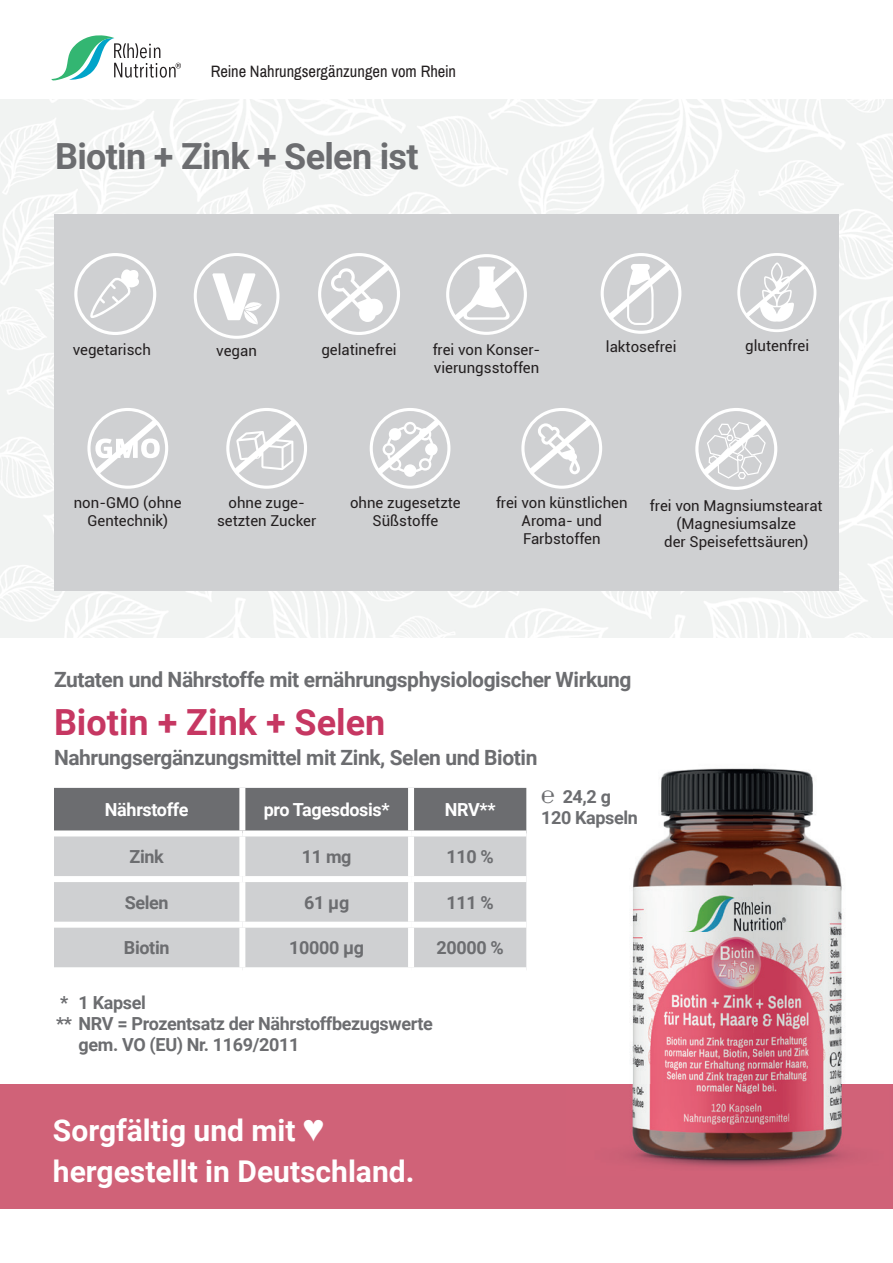
<style>
.page{position:relative;width:893px;height:1263px;background:#fff}
.page>*{position:absolute;margin:0;border:0;box-sizing:border-box;transform-origin:0 0}
.t1{font:700 36px "Roboto";letter-spacing:-.02em;color:#6c6d70}
.t2{font:700 36px "Roboto";color:#c63762}
.t3{font:700 30px/40.8px "Roboto";color:#fff}
.t4{font:700 21px "Roboto";letter-spacing:-.02em;color:#6c6d70}
.t5{font:700 18px/21px "Roboto";letter-spacing:-.02em;color:#6c6d70}
.t6{font:700 18px "Roboto";letter-spacing:-.02em;color:#fff}
.t7{font:16.5px "Archivo Narrow";color:#231f20}
.t8{font:15px/18px "Roboto";color:#231f20;text-align:center}
.s1{font-family:"Helvetica Neue";font-weight:400}
</style>
<div class="page">
<svg style="left:51px;top:35px;width:130px;height:45px"></svg>
<div style="left:54px;top:788px;width:472px;height:42px;background:#6c6d70"></div>
<div style="left:54px;top:836px;width:472px;height:131px;background:#cfd0d2"></div>
<div style="left:239px;top:788px;width:6px;height:42px;background:#fff"></div>
<div style="left:408px;top:788px;width:6px;height:42px;background:#fff"></div>
<div style="left:239px;top:836px;width:6px;height:40px;background:#fff"></div>
<div style="left:408px;top:836px;width:6px;height:40px;background:#fff"></div>
<div style="left:54px;top:876px;width:188px;height:6px;background:#fff"></div>
<div style="left:242px;top:876px;width:169px;height:6px;background:#fff"></div>
<div style="left:239px;top:882px;width:6px;height:40px;background:#fff"></div>
<div style="left:411px;top:876px;width:115px;height:6px;background:#fff"></div>
<div style="left:408px;top:882px;width:6px;height:40px;background:#fff"></div>
<div style="left:54px;top:922px;width:188px;height:6px;background:#fff"></div>
<div style="left:242px;top:922px;width:169px;height:6px;background:#fff"></div>
<div style="left:239px;top:928px;width:6px;height:39px;background:#fff"></div>
<div style="left:411px;top:922px;width:115px;height:6px;background:#fff"></div>
<div style="left:408px;top:928px;width:6px;height:39px;background:#fff"></div>
<div style="left:0;top:1084px;width:893px;height:125px;background:#d06278"></div>
<img style="left:629px;top:768px;width:217px;height:399px">
<div style="left:54px;top:215px;width:785px;height:376px;background:#cfd0d2"></div>
<svg style="left:318px;top:253px;width:82px;height:82px"></svg>
<svg style="left:695px;top:408px;width:82px;height:82px"></svg>
<svg style="left:74px;top:253px;width:82px;height:82px"></svg>
<svg style="left:194px;top:253px;width:85px;height:86px"></svg>
<svg style="left:87px;top:408px;width:81px;height:81px"></svg>
<svg style="left:446px;top:254px;width:81px;height:81px"></svg>
<svg style="left:226px;top:408px;width:81px;height:81px"></svg>
<svg style="left:370px;top:408px;width:80px;height:81px"></svg>
<svg style="left:601px;top:253px;width:80px;height:81px"></svg>
<svg style="left:737px;top:253px;width:79px;height:79px"></svg>
<svg style="left:521px;top:408px;width:81px;height:81px"></svg>
<p class="t7" style="left:211px;top:61px;width:247px">Reine Nahrungsergänzungen vom Rhein</p>
<h1 class="t1" style="left:55px;top:131px;width:365px">Biotin + Zink + Selen ist</h1>
<p class="t8" style="left:73px;top:340px;width:80px">vegetarisch</p>
<p class="t8" style="left:216px;top:341px;width:42px">vegan</p>
<p class="t8" style="left:321px;top:340px;width:77px">gelatinefrei</p>
<p class="t8" style="left:433px;top:340px;width:109px;text-align:left">frei von Konser&shy;vierungsstoffen</p>
<p class="t8" style="left:606px;top:337px;width:72px">laktosefrei</p>
<p class="t8" style="left:745px;top:336px;width:65px">glutenfrei</p>
<p class="t8" style="left:74px;top:493px;width:109px">non-GMO (ohne<br>Gentechnik)</p>
<p class="t8" style="left:217px;top:493px;width:101px">ohne zuge&shy;setzten Zucker</p>
<p class="t8" style="left:350px;top:493px;width:112px">ohne zugesetzte<br>Süßstoffe</p>
<p class="t8" style="left:496px;top:493px;width:133px">frei von künstlichen<br>Aroma- und<br>Farbstoffen</p>
<p class="t8" style="left:650px;top:496px;width:174px">frei von Magnsiumstearat (Magnesiumsalze<br>der Speisefettsäuren)</p>
<h3 class="t4" style="left:54px;top:665px;width:579px">Zutaten und Nährstoffe mit ernährungsphysiologischer Wirkung</h3>
<h1 class="t2" style="left:54px;top:697px;width:333px">Biotin + Zink + Selen</h1>
<h3 class="t4" style="left:54px;top:743px;width:485px">Nahrungsergänzungsmittel mit Zink, Selen und Biotin</h3>
<p class="t6" style="left:105px;top:797px;width:85px">Nährstoffe</p>
<p class="t6" style="left:264px;top:797px;width:127px">pro Tagesdosis*</p>
<p class="t6" style="left:445px;top:797px;width:52px">NRV**</p>
<p class="t5" style="left:130px;top:845px;width:36px">Zink</p>
<p class="t5" style="left:302px;top:845px;width:51px">11 mg</p>
<p class="t5" style="left:447px;top:845px;width:49px">110 %</p>
<p class="t5" style="left:125px;top:891px;width:45px">Selen</p>
<p class="t5" style="left:304px;top:891px;width:47px">61 μg</p>
<p class="t5" style="left:447px;top:891px;width:49px">111 %</p>
<p class="t5" style="left:124px;top:937px;width:47px">Biotin</p>
<p class="t5" style="left:289px;top:937px;width:76px">10000 μg</p>
<p class="t5" style="left:437px;top:937px;width:69px">20000 %</p>
<p class="t5" style="left:541px;top:785px;width:98px"><span class="s1">℮</span> 24,2 g<br>120 Kapseln</p>
<p class="t5" style="left:60px;top:992px;width:87px">* 1 Kapsel</p>
<p class="t5" style="left:56px;top:1013px;width:378px">** NRV = Prozentsatz der Nährstoffbezugswerte</p>
<p class="t5" style="left:79px;top:1034px;width:222px">gem. VO (EU) Nr. 1169/2011</p>
<h2 class="t3" style="left:53px;top:1108px;width:363px">Sorgfältig und mit ♥ hergestellt in Deutschland.</h2>
</div>
